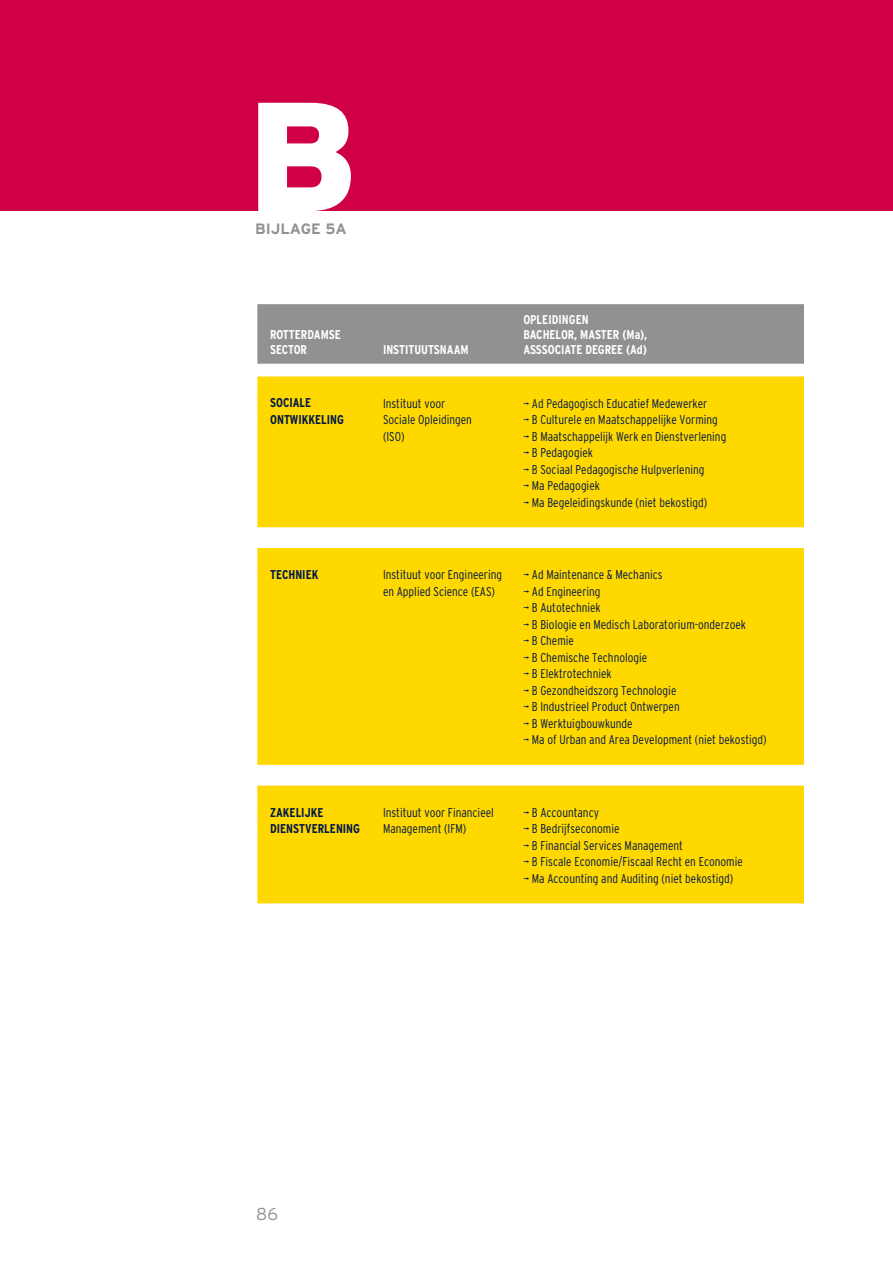
<style>
.page{position:relative;width:893px;height:1263px;background:#fff}
.page>*{position:absolute;margin:0;border:0;box-sizing:border-box;transform-origin:0 0}
.t1{font:900 154.8px "Interstate";color:#fff}
.t2{font:300 17.25px "Interstate";color:#8f9193}
.t3{font:700 15px "Interstate";color:#8f9193}
.t4{font:300 condensed 12.75px/16.5px "Interstate";color:#00184a}
.t5{font:700 condensed 12.75px/15.3px "Interstate";color:#fff}
.t6{font:700 condensed 12.75px/16.5px "Interstate";color:#00184a}
</style>
<div class="page">
<div style="left:0;top:0;width:893px;height:210px;background:#cf0044"></div>
<div style="left:257px;top:304px;width:547px;height:60px;background:#8f9193"></div>
<svg style="left:257px;top:376px;width:547px;height:527px;fill:#ffd800"></svg>
<h1 class="t1" style="left:247px;top:68px;width:112px">B</h1>
<p class="t3" style="left:255px;top:221px;width:93px">BIJLAGE 5A</p>
<p class="t5" style="left:270px;top:327px;width:71px">ROTTERDAMSE<br>SECTOR</p>
<p class="t6" style="left:270px;top:395px;width:13px">SOCIAL</p>
<p class="t6" style="left:305px;top:395px;width:8px">E</p>
<p class="t6" style="left:270px;top:411px;width:21px">ONTWIKK</p>
<p class="t6" style="left:315px;top:411px;width:29px">ELING</p>
<p class="t5" style="left:383px;top:342px;width:87px">INSTITUUTSNAAM</p>
<p class="t5" style="left:523px;top:312px;width:126px">OPLEIDINGEN<br>BACHELOR, MASTER (MA),<br>ASSSOCIATE DEGREE (AD)</p>
<p class="t4" style="left:383px;top:395px;width:90px">Instituut voor<br>Sociale Opleidingen (ISO)</p>
<p class="t4" style="left:523px;top:395px;width:204px">¬ Ad Pedagogisch Educatief Medewerker<br>¬ B Culturele en Maatschappelijke Vorming ¬ B Maatschappelijk Werk en Dienstverlening ¬ B Pedagogiek<br>¬ B Sociaal Pedagogische Hulpverlening<br>¬ Ma Pedagogiek<br>¬ Ma Begeleidingskunde (niet bekostigd)</p>
<p class="t6" style="left:270px;top:566px;width:50px">TECHNIEK</p>
<p class="t4" style="left:383px;top:566px;width:121px">Instituut voor Engineering en Applied Science (EAS)</p>
<p class="t4" style="left:523px;top:566px;width:245px">¬ Ad Maintenance &amp; Mechanics<br>¬ Ad Engineering<br>¬ B Autotechniek<br>¬ B Biologie en Medisch Laboratorium-onderzoek<br>¬ B Chemie<br>¬ B Chemische Technologie<br>¬ B Elektrotechniek<br>¬ B Gezondheidszorg Technologie<br>¬ B Industrieel Product Ontwerpen<br>¬ B Werktuigbouwkunde<br>¬ Ma of Urban and Area Development (niet bekostigd)</p>
<p class="t6" style="left:270px;top:804px;width:92px">ZAKELIJKE<br>DIENSTVERLEN ING</p>
<p class="t4" style="left:383px;top:804px;width:112px">Instituut voor Financieel<br>Management (IFM)</p>
<p class="t4" style="left:523px;top:804px;width:221px">¬ B Accountancy<br>¬ B Bedrijfseconomie<br>¬ B Financial Services Management<br>¬ B Fiscale Economie/Fiscaal Recht en Economie ¬ Ma Accounting and Auditing (niet bekostigd)</p>
<h2 class="t2" style="left:256px;top:1204px;width:23px">86</h2>
</div>
